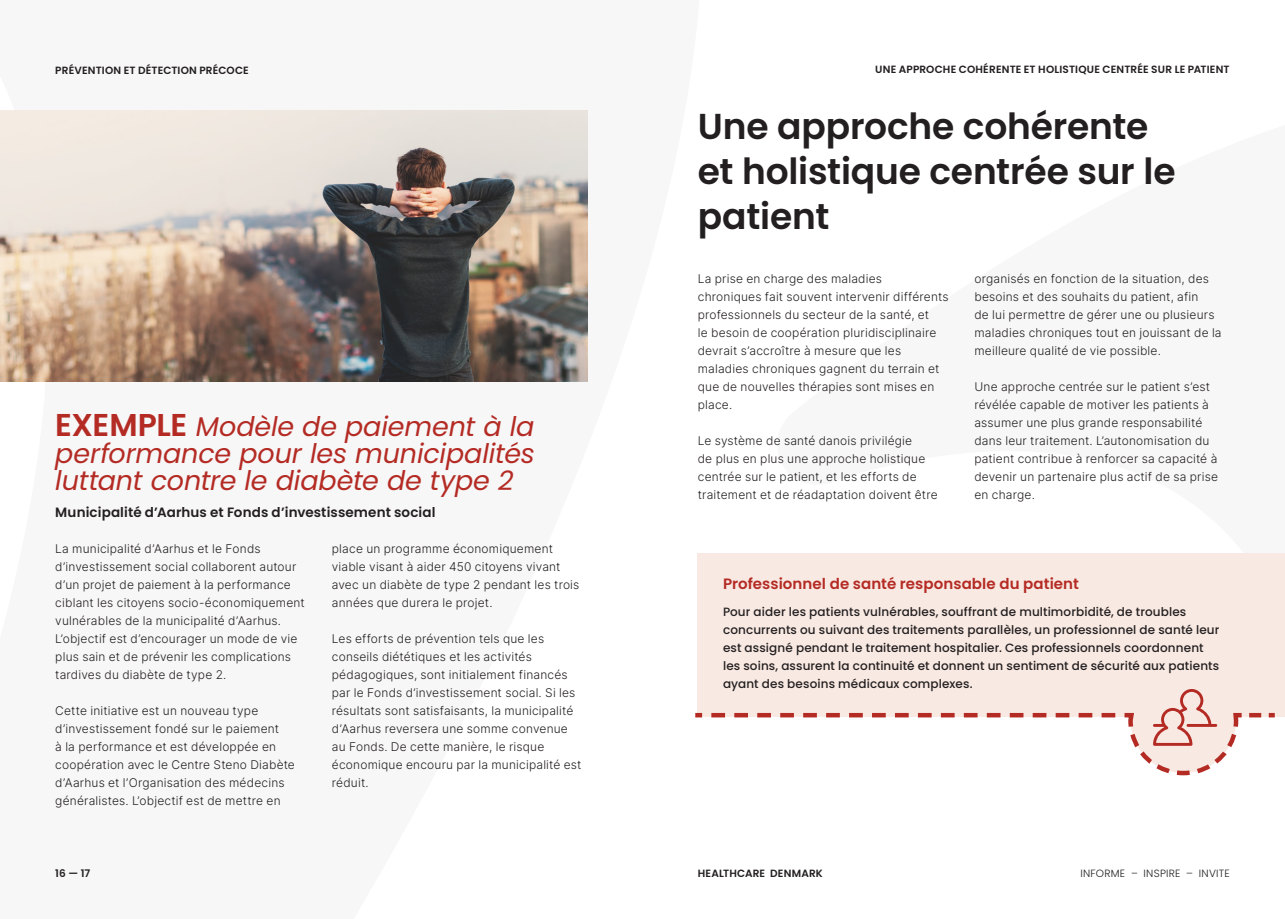
<style>
.page{position:relative;width:1285px;height:919px;background:#fff}
.page>*{position:absolute;margin:0;border:0;box-sizing:border-box;transform-origin:0 0}
.Rubrik_Kapitel{font:600 36px/45px "Poppins";letter-spacing:-.005em;color:#231f20}
.Rubrik_21{font:italic 27px/27px "Poppins";letter-spacing:-.005em;color:#b42b24;text-align:justify}
.BoksText{font:600 15px "Poppins";letter-spacing:.005em;color:#b42b24}
.Brød_Header{font:600 13.5px "Poppins";letter-spacing:.01em;color:#231f20}
.Brød{font:300 12px/18px "Inter";letter-spacing:.015em;color:#231f20}
.BoksText-2{font:500 12px/18px "Poppins";letter-spacing:.01em;color:#231f20}
.Paginering__footer{font:600 10.5px "Poppins";letter-spacing:.01em;color:#231f20}
.t1{font:300 10.5px "Poppins";letter-spacing:.025em;color:#231f20}
.s1{font-weight:600;font-style:normal;font-size:31.5px}
</style>
<div class="page">
<img style="left:0;top:111px;width:587px;height:271px">
<div style="left:697px;top:553px;width:587px;height:163px;background:#f8e9e2"></div>
<svg style="left:695px;top:689px;width:583px;height:87px"></svg>
<p class="Paginering__footer" style="left:55px;top:64px;width:195px">PRÉVENTION ET DÉTECTION PRÉCOCE</p>
<p class="Paginering__footer" style="left:875px;top:63px;width:356px">UNE APPROCHE COHÉRENTE ET HOLISTIQUE CENTRÉE SUR LE PATIENT</p>
<p class="Rubrik_21" style="left:55px;top:413px;width:481px"><span class="s1">EXEMPLE</span> Modèle de paiement à la performance pour les municipalités luttant contre le diabète de type 2</p>
<p class="Brød_Header" style="left:55px;top:504px;width:381px">Municipalité d’Aarhus et Fonds d’investissement social</p>
<p class="Brød" style="left:55px;top:539px;width:251px">La municipalité d’Aarhus et le Fonds d’investissement social collaborent autour d’un projet de paiement à la performance ciblant les citoyens socio-économiquement vulnérables de la municipalité d’Aarhus.<br>L’objectif est d’encourager un mode de vie plus sain et de prévenir les complications tardives du diabète de type 2.</p>
<p class="Brød" style="left:55px;top:701px;width:241px">Cette initiative est un nouveau type d’investissement fondé sur le paiement<br>à la performance et est développée en coopération avec le Centre Steno Diabète d’Aarhus et l’Organisation des médecins généralistes. L’objectif est de mettre en</p>
<p class="Brød" style="left:332px;top:539px;width:249px">place un programme économiquement viable visant à aider 450 citoyens vivant avec un diabète de type 2 pendant les trois années que durera le projet.</p>
<p class="Brød" style="left:332px;top:629px;width:251px">Les efforts de prévention tels que les conseils diététiques et les activités pédagogiques, sont initialement financés par le Fonds d’investissement social. Si les résultats sont satisfaisants, la municipalité d’Aarhus reversera une somme convenue au Fonds. De cette manière, le risque économique encouru par la municipalité est réduit.</p>
<p class="Rubrik_Kapitel" style="left:697px;top:104px;width:479px">Une approche cohérente et holistique centrée sur le patient</p>
<p class="Brød" style="left:697px;top:269px;width:252px">La prise en charge des maladies chroniques fait souvent intervenir différents professionnels du secteur de la santé, et<br>le besoin de coopération pluridisciplinaire devrait s’accroître à mesure que les maladies chroniques gagnent du terrain et que de nouvelles thérapies sont mises en place.</p>
<p class="Brød" style="left:697px;top:431px;width:241px">Le système de santé danois privilégie<br>de plus en plus une approche holistique centrée sur le patient, et les efforts de traitement et de réadaptation doivent être</p>
<p class="Brød" style="left:974px;top:269px;width:249px">organisés en fonction de la situation, des besoins et des souhaits du patient, afin<br>de lui permettre de gérer une ou plusieurs maladies chroniques tout en jouissant de la meilleure qualité de vie possible.</p>
<p class="Brød" style="left:974px;top:377px;width:245px">Une approche centrée sur le patient s’est révélée capable de motiver les patients à assumer une plus grande responsabilité dans leur traitement. L’autonomisation du patient contribue à renforcer sa capacité à devenir un partenaire plus actif de sa prise en charge.</p>
<p class="BoksText" style="left:723px;top:575px;width:357px">Professionnel de santé responsable du patient</p>
<p class="BoksText-2" style="left:723px;top:603px;width:498px">Pour aider les patients vulnérables, souffrant de multimorbidité, de troubles concurrents ou suivant des traitements parallèles, un professionnel de santé leur est assigné pendant le traitement hospitalier. Ces professionnels coordonnent les soins, assurent la continuité et donnent un sentiment de sécurité aux patients ayant des besoins médicaux complexes.</p>
<p class="Paginering__footer" style="left:55px;top:867px;width:36px">16 — 17</p>
<p class="Paginering__footer" style="left:697px;top:867px;width:126px">HEALTHCARE DENMARK</p>
<p class="t1" style="left:1080px;top:867px;width:151px">INFORME – INSPIRE – INVITE</p>
</div>
